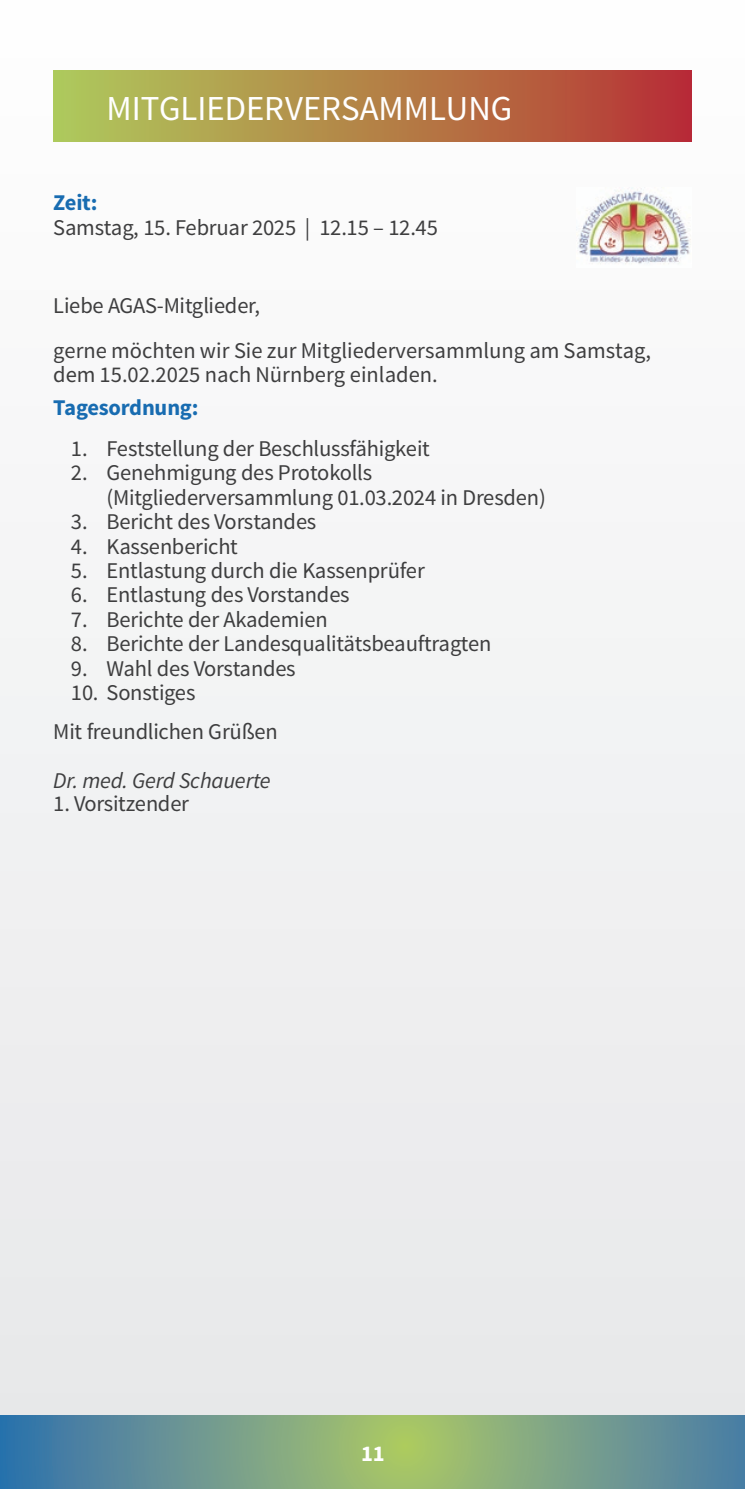
<style>
.page{position:relative;width:745px;height:1489px;background:#fff}
.page>*{position:absolute;margin:0;border:0;box-sizing:border-box;transform-origin:0 0}
.t1{font:35px "Source Sans Pro";color:#fff}
.t2{font:22.5px/45px "Source Sans Pro";color:#3e3e3f}
.t3{font:22.5px "Source Sans Pro";letter-spacing:-.02em;color:#3e3e3f}
.t4{font:italic 22.5px "Source Sans Pro";letter-spacing:-.02em;color:#3e3e3f}
.t5{font:700 22.5px "Source Sans Pro";letter-spacing:-.02em;color:#186cb1}
.t6{font:700 22.5px "Source Sans Pro";color:#fff}
</style>
<div class="page">
<div style="left:0;top:0;width:744px;height:1488px;background:#f2f3f4"></div>
<svg style="left:0;top:1415px;width:744px;height:73px;background:#739d8b"></svg>
<div style="left:53px;top:71px;width:638px;height:71px;background:linear-gradient(to right,#afcd5b,#b83334)"></div>
<img style="left:576px;top:188px;width:115px;height:79px">
<h1 class="t1" style="left:106px;top:86px;width:407px">MITGLIEDERVERSAMMLUNG</h1>
<p class="t5" style="left:53px;top:188px;width:46px">Zeit:</p>
<p class="t2" style="left:53px;top:206px;width:386px">Samstag, 15. Februar 2025 | 12.15 – 12.45</p>
<p class="t2" style="left:53px;top:283px;width:599px">Liebe AGAS-Mitglieder,<br>gerne möchten wir Sie zur Mitgliederversammlung am Samstag,</p>
<p class="t2" style="left:53px;top:353px;width:386px">dem 15.02.2025 nach Nürnberg einladen.</p>
<p class="t5" style="left:53px;top:393px;width:147px">Tagesordnung:</p>
<p class="t3" style="left:71px;top:434px;width:360px">1. Feststellung der Beschlussfähigkeit</p>
<p class="t2" style="left:106px;top:461px;width:440px;line-height:24.5px;text-indent:-35px">2. Genehmigung des Protokolls (Mitgliederversammlung 01.03.2024 in Dresden)</p>
<p class="t3" style="left:71px;top:508px;width:246px">3. Bericht des Vorstandes</p>
<p class="t2" style="left:71px;top:524px;width:168px">4. Kassenbericht</p>
<p class="t3" style="left:71px;top:556px;width:355px">5. Entlastung durch die Kassenprüfer</p>
<p class="t3" style="left:71px;top:581px;width:280px">6. Entlastung des Vorstandes</p>
<p class="t3" style="left:71px;top:605px;width:258px">7. Berichte der Akademien</p>
<p class="t3" style="left:71px;top:630px;width:422px">8. Berichte der Landesqualitätsbeauftragten</p>
<p class="t3" style="left:71px;top:654px;width:226px">9. Wahl des Vorstandes</p>
<p class="t2" style="left:53px;top:673px;width:226px;line-height:38.8px;text-indent:18px">10. Sonstiges<br>Mit freundlichen Grüßen</p>
<p class="t4" style="left:53px;top:766px;width:219px">Dr. med. Gerd Schauerte</p>
<p class="t3" style="left:53px;top:789px;width:137px">1. Vorsitzender</p>
<p class="t6" style="left:361px;top:1438px;width:25px">11</p>
</div>
